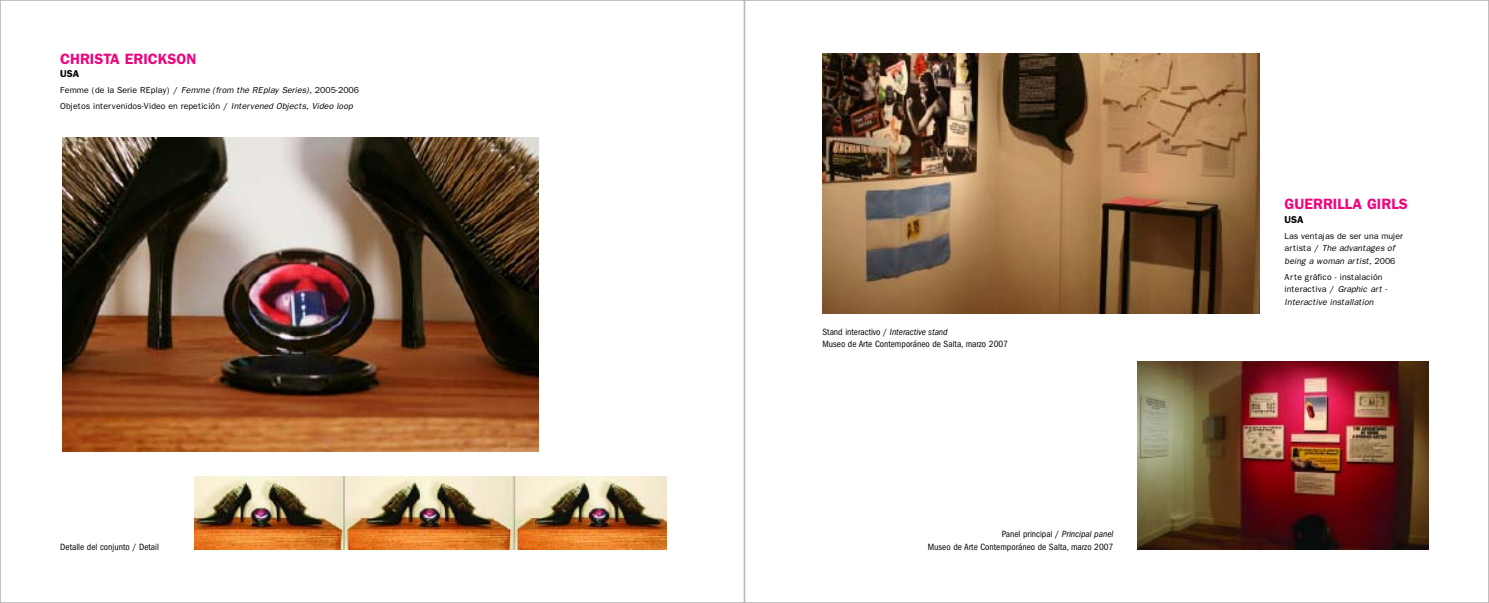
<style>
.page{position:relative;width:1489px;height:603px;background:#fff}
.page>*{position:absolute;margin:0;border:0;box-sizing:border-box;transform-origin:0 0}
.t1{font:600 15px "Franklin Gothic";color:#ef047e}
.t2{font:600 10px "Franklin Gothic";color:#000}
.t3{font:condensed 9.38px/12.5px "Franklin Gothic";color:#000}
.t4{font:8.75px/12.5px "Franklin Gothic";color:#000}
.s1{font-style:italic}
</style>
<div class="page">
<img style="left:62px;top:138px;width:476px;height:313px">
<img style="left:195px;top:476px;width:471px;height:73px">
<img style="left:822px;top:53px;width:437px;height:260px">
<img style="left:1137px;top:361px;width:291px;height:188px">
<h1 class="t1" style="left:60px;top:49px;width:137px">CHRISTA ERICKSON</h1>
<p class="t2" style="left:60px;top:68px;width:20px">USA</p>
<p class="t4" style="left:60px;top:82px;width:300px;line-height:16px">Femme (de la Serie REplay) / <span class="s1">Femme (from the REplay Series)</span>, 2005-2006<br>Objetos intervenidos-Video en repetición / <span class="s1">Intervened Objects, Video loop</span></p>
<p class="t3" style="left:822px;top:326px;width:187px">Stand interactivo / <span class="s1">Interactive stand<br></span>Museo de Arte Contemporáneo de Salta, marzo 2007</p>
<p class="t3" style="left:1001px;top:528px;width:113px">Panel principal / <span class="s1">Principal panel</span></p>
<p class="t3" style="left:60px;top:541px;width:100px">Detalle del conjunto / Detail</p>
<p class="t3" style="left:927px;top:541px;width:187px">Museo de Arte Contemporáneo de Salta, marzo 2007</p>
<h1 class="t1" style="left:1284px;top:195px;width:125px">GUERRILLA GIRLS</h1>
<p class="t2" style="left:1284px;top:213px;width:20px">USA</p>
<p class="t4" style="left:1284px;top:229px;width:120px">Las ventajas de ser una mujer artista / <span class="s1">The advantages of being a woman artist</span>, 2006</p>
<p class="t4" style="left:1284px;top:270px;width:104px">Arte gráfico - instalación interactiva / <span class="s1">Graphic art -<br>Interactive installation</span></p>
</div>
